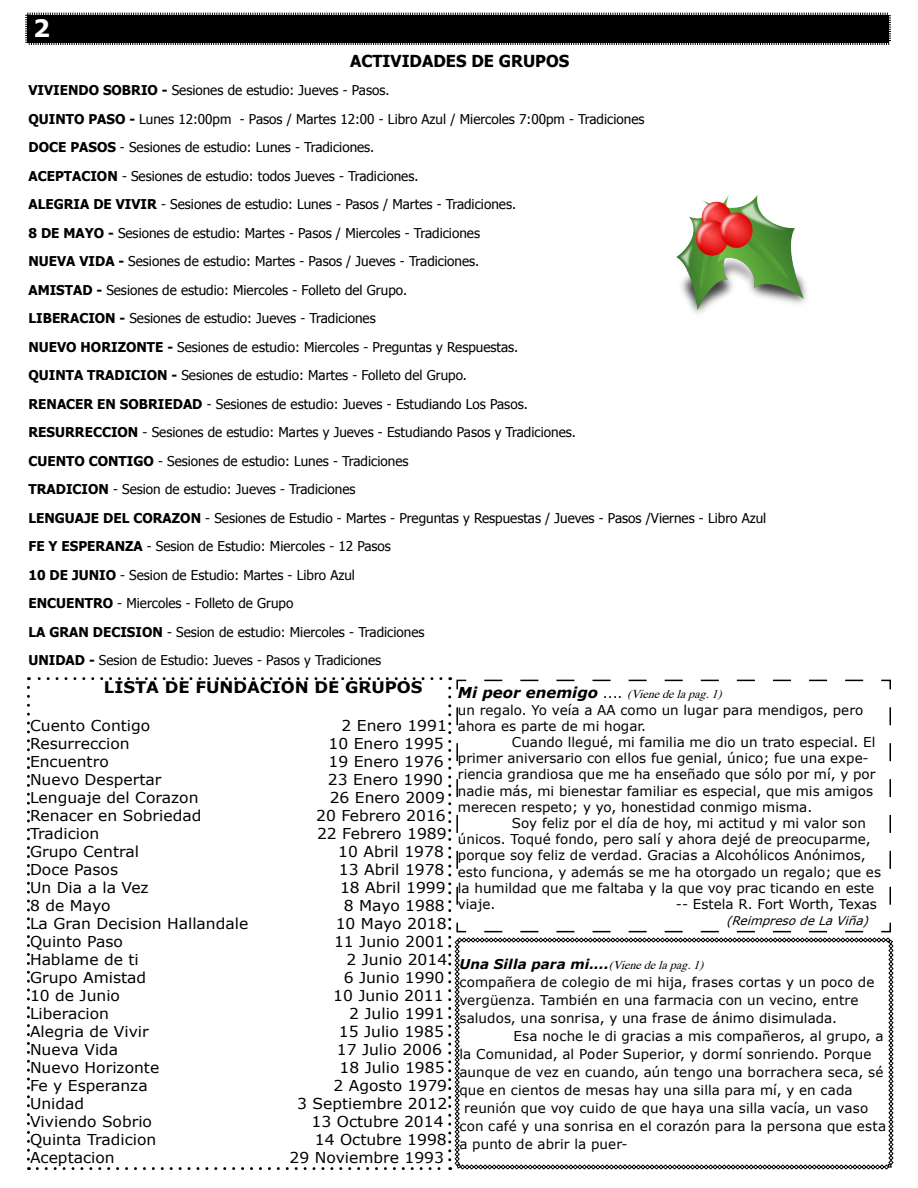
<style>
.page{position:relative;width:918px;height:1188px;background:#fff}
.page>*{position:absolute;margin:0;border:0;box-sizing:border-box;transform-origin:0 0}
.t1{font:700 24px "Verdana";color:#fff}
.t2{font:700 16.5px "Tahoma";color:#000}
.t3{font:700 15.9px "Verdana";color:#000;scale:1.04 1}
.t4{font:15px "Verdana";color:#000;scale:1.04 1}
.t5{font:13.5px/28.5px "Tahoma";color:#000}
.t6{font:13.5px "Verdana";color:#000}
.t7{font:italic 700 13.5px "Verdana";letter-spacing:.005em;color:#000}
.t8{font:italic 12px "Times";color:#000}
.t9{font:italic 12px "Verdana";color:#000}
.s1{font-weight:700}
.s2{font-family:"Verdana";font-weight:700;font-size:15px}
.s3{font-family:"Verdana";font-style:normal;font-size:13.5px}
.s4{font-family:"Times";font-weight:400;font-size:12px}
</style>
<div class="page">
<svg style="left:25px;top:12px;width:866px;height:33px;background:#171717"></svg>
<svg style="left:27px;top:677px;width:867px;height:493px"></svg>
<img style="left:677px;top:195px;width:130px;height:119px">
<h1 class="t1" style="left:33px;top:13px;width:19px">2</h1>
<p class="t2" style="left:350px;top:49px;width:221px">ACTIVIDADES DE GRUPOS</p>
<p class="t5" style="left:28px;top:75px;width:739px"><span class="s1">VIVIENDO SOBRIO -</span> Sesiones de estudio: Jueves - Pasos.<br><span class="s1">QUINTO PASO -</span> Lunes 12:00pm - Pasos / Martes 12:00 - Libro Azul / Miercoles 7:00pm - Tradiciones<br><span class="s1">DOCE PASOS</span> - Sesiones de estudio: Lunes - Tradiciones.<br><span class="s1">ACEPTACION</span> - Sesiones de estudio: todos Jueves - Tradiciones.<br><span class="s1">ALEGRIA DE VIVIR</span> - Sesiones de estudio: Lunes - Pasos / Martes - Tradiciones.<br><span class="s1">8 DE MAYO -</span> Sesiones de estudio: Martes - Pasos / Miercoles - Tradiciones<br><span class="s1">NUEVA VIDA -</span> Sesiones de estudio: Martes - Pasos / Jueves - Tradiciones.<br><span class="s1">AMISTAD -</span> Sesiones de estudio: Miercoles - Folleto del Grupo.<br><span class="s1">LIBERACION -</span> Sesiones de estudio: Jueves - Tradiciones<br><span class="s1">NUEVO HORIZONTE -</span> Sesiones de estudio: Miercoles - Preguntas y Respuestas.<br><span class="s1">QUINTA TRADICION -</span> Sesiones de estudio: Martes - Folleto del Grupo.<br><span class="s1">RENACER EN SOBRIEDAD</span> - Sesiones de estudio: Jueves - Estudiando Los Pasos.<br><span class="s1">RESURRECCION</span> - Sesiones de estudio: Martes y Jueves - Estudiando Pasos y Tradiciones.<br><span class="s1">CUENTO CONTIGO</span> - Sesiones de estudio: Lunes - Tradiciones<br><span class="s1">TRADICION</span> - Sesion de estudio: Jueves - Tradiciones<br><span class="s1">LENGUAJE DEL CORAZON</span> - Sesiones de Estudio - Martes - Preguntas y Respuestas / Jueves - Pasos /Viernes - Libro Azul <span class="s1">FE Y ESPERANZA</span> - Sesion de Estudio: Miercoles - 12 Pasos<br><span class="s1">10 DE JUNIO</span> - Sesion de Estudio: Martes - Libro Azul<br><span class="s1">ENCUENTRO</span> - Miercoles - Folleto de Grupo<br><span class="s1">LA GRAN DECISION</span> - Sesion de estudio: Miercoles - Tradiciones<br><span class="s1">UNIDAD -</span> Sesion de Estudio: Jueves - Pasos y Tradiciones</p>
<p class="t3" style="left:104px;top:677px;width:308px">LISTA DE FUNDACION DE GRUPOS</p>
<p class="t4" style="left:30px;top:716px;width:117px">Cuento Contigo</p>
<p class="t4" style="left:342px;top:716px;width:103px">2 Enero 1991</p>
<p class="t4" style="left:30px;top:734px;width:97px">Resurreccion</p>
<p class="t4" style="left:329px;top:734px;width:112px">10 Enero 1995</p>
<p class="t4" style="left:30px;top:752px;width:77px">Encuentro</p>
<p class="t4" style="left:329px;top:752px;width:112px">19 Enero 1976</p>
<p class="t4" style="left:30px;top:770px;width:128px">Nuevo Despertar</p>
<p class="t4" style="left:328px;top:770px;width:112px">23 Enero 1990</p>
<p class="t4" style="left:30px;top:788px;width:164px">Lenguaje del Corazon</p>
<p class="t4" style="left:330px;top:788px;width:112px">26 Enero 2009</p>
<p class="t4" style="left:30px;top:806px;width:166px">Renacer en Sobriedad</p>
<p class="t4" style="left:316px;top:806px;width:126px">20 Febrero 2016</p>
<p class="t4" style="left:30px;top:824px;width:68px">Tradicion</p>
<p class="t4" style="left:317px;top:824px;width:126px">22 Febrero 1989</p>
<p class="t4" style="left:30px;top:842px;width:106px">Grupo Central</p>
<p class="t4" style="left:338px;top:842px;width:103px">10 Abril 1978</p>
<p class="t4" style="left:30px;top:860px;width:86px">Doce Pasos</p>
<p class="t4" style="left:339px;top:860px;width:103px">13 Abril 1978</p>
<p class="t4" style="left:30px;top:878px;width:116px">Un Dia a la Vez</p>
<p class="t4" style="left:340px;top:878px;width:103px">18 Abril 1999</p>
<p class="t4" style="left:30px;top:896px;width:79px">8 de Mayo</p>
<p class="t4" style="left:344px;top:896px;width:99px">8 Mayo 1988</p>
<p class="t4" style="left:30px;top:914px;width:211px">La Gran Decision Hallandale</p>
<p class="t4" style="left:336px;top:914px;width:108px">10 Mayo 2018</p>
<p class="t4" style="left:30px;top:932px;width:91px">Quinto Paso</p>
<p class="t4" style="left:334px;top:932px;width:108px">11 Junio 2001</p>
<p class="t4" style="left:30px;top:950px;width:106px">Hablame de ti</p>
<p class="t4" style="left:346px;top:950px;width:98px">2 Junio 2014</p>
<p class="t4" style="left:30px;top:968px;width:113px">Grupo Amistad</p>
<p class="t4" style="left:344px;top:968px;width:98px">6 Junio 1990</p>
<p class="t4" style="left:30px;top:986px;width:88px">10 de Junio</p>
<p class="t4" style="left:333px;top:986px;width:108px">10 Junio 2011</p>
<p class="t4" style="left:30px;top:1004px;width:78px">Liberacion</p>
<p class="t4" style="left:349px;top:1004px;width:93px">2 Julio 1991</p>
<p class="t4" style="left:30px;top:1022px;width:116px">Alegria de Vivir</p>
<p class="t4" style="left:339px;top:1022px;width:102px">15 Julio 1985</p>
<p class="t4" style="left:30px;top:1040px;width:86px">Nueva Vida</p>
<p class="t4" style="left:337px;top:1040px;width:102px">17 Julio 2006</p>
<p class="t4" style="left:30px;top:1058px;width:126px">Nuevo Horizonte</p>
<p class="t4" style="left:340px;top:1058px;width:102px">18 Julio 1985</p>
<p class="t4" style="left:30px;top:1076px;width:115px">Fe y Esperanza</p>
<p class="t4" style="left:333px;top:1076px;width:111px">2 Agosto 1979</p>
<p class="t4" style="left:30px;top:1094px;width:54px">Unidad</p>
<p class="t4" style="left:297px;top:1094px;width:146px">3 Septiembre 2012</p>
<p class="t4" style="left:30px;top:1112px;width:119px">Viviendo Sobrio</p>
<p class="t4" style="left:312px;top:1112px;width:128px">13 Octubre 2014</p>
<p class="t4" style="left:30px;top:1130px;width:123px">Quinta Tradicion</p>
<p class="t4" style="left:315px;top:1130px;width:128px">14 Octubre 1998</p>
<p class="t4" style="left:30px;top:1148px;width:83px">Aceptacion</p>
<p class="t4" style="left:290px;top:1148px;width:150px">29 Noviembre 1993</p>
<p class="t8" style="left:458px;top:683px;width:271px"><span class="s2">Mi peor enemigo</span> <span class="s3">....</span> (Vienedelapag.1)</p>
<p class="t6" style="left:458px;top:701px;width:407px">un regalo. Yo veía a AA como un lugar para mendigos, pero</p>
<p class="t6" style="left:458px;top:717px;width:190px">ahora es parte de mi hogar.</p>
<p class="t6" style="left:512px;top:733px;width:365px">Cuando llegué, mi familia me dio un trato especial. El</p>
<p class="t6" style="left:458px;top:750px;width:412px">primer aniversario con ellos fue genial, único; fue una expe-</p>
<p class="t6" style="left:458px;top:766px;width:419px">riencia grandiosa que me ha enseñado que sólo por mí, y por</p>
<p class="t6" style="left:458px;top:782px;width:417px">nadie más, mi bienestar familiar es especial, que mis amigos</p>
<p class="t6" style="left:458px;top:798px;width:356px">merecen respeto; y yo, honestidad conmigo misma.</p>
<p class="t6" style="left:512px;top:814px;width:356px">Soy feliz por el día de hoy, mi actitud y mi valor son</p>
<p class="t6" style="left:458px;top:831px;width:414px">únicos. Toqué fondo, pero salí y ahora dejé de preocuparme,</p>
<p class="t6" style="left:458px;top:847px;width:409px">porque soy feliz de verdad. Gracias a Alcohólicos Anónimos,</p>
<p class="t6" style="left:458px;top:863px;width:425px">esto funciona, y además se me ha otorgado un regalo; que es</p>
<p class="t6" style="left:458px;top:879px;width:418px">la humildad que me faltaba y la que voy prac ticando en este</p>
<p class="t6" style="left:458px;top:895px;width:39px">viaje.</p>
<p class="t6" style="left:676px;top:895px;width:202px">-- Estela R. Fort Worth, Texas</p>
<p class="t9" style="left:726px;top:913px;width:148px">(ReimpresodeLaViña)</p>
<p class="t7" style="left:459px;top:955px;width:251px">Una Silla para mi....<span class="s4">(Vienedelapag.1)</span></p>
<p class="t6" style="left:459px;top:973px;width:416px">compañera de colegio de mi hija, frases cortas y un poco de</p>
<p class="t6" style="left:459px;top:991px;width:401px">vergüenza. También en una farmacia con un vecino, entre</p>
<p class="t6" style="left:459px;top:1009px;width:379px">saludos, una sonrisa, y una frase de ánimo disimulada.</p>
<p class="t6" style="left:513px;top:1027px;width:372px">Esa noche le di gracias a mis compañeros, al grupo, a</p>
<p class="t6" style="left:459px;top:1045px;width:414px">la Comunidad, al Poder Superior, y dormí sonriendo. Porque</p>
<p class="t6" style="left:459px;top:1063px;width:425px">aunque de vez en cuando, aún tengo una borrachera seca, sé</p>
<p class="t6" style="left:459px;top:1081px;width:395px">que en cientos de mesas hay una silla para mí, y en cada</p>
<p class="t6" style="left:464px;top:1099px;width:406px">reunión que voy cuido de que haya una silla vacía, un vaso</p>
<p class="t6" style="left:459px;top:1117px;width:428px">con café y una sonrisa en el corazón para la persona que esta</p>
<p class="t6" style="left:459px;top:1135px;width:170px">a punto de abrir la puer-</p>
</div>
